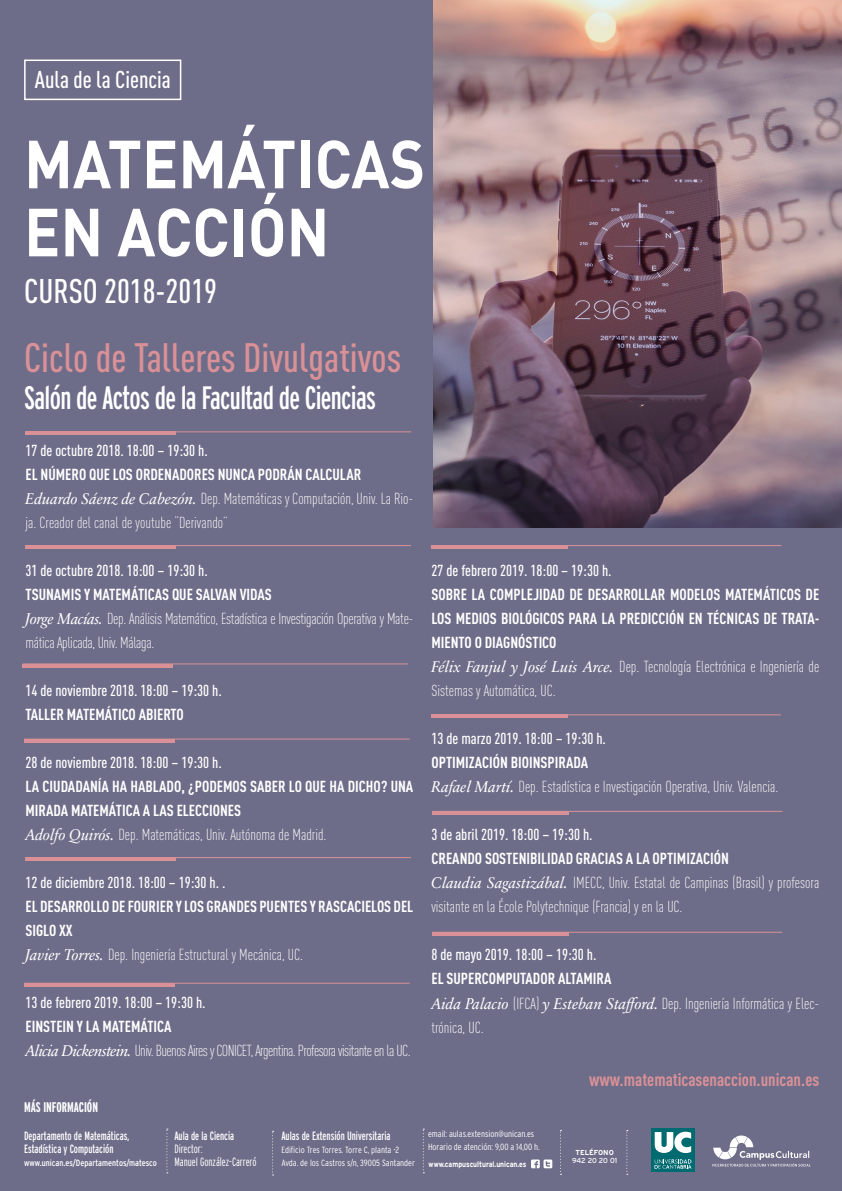
<style>
.page{position:relative;width:842px;height:1191px;background:#6e6d89}
.page>*{position:absolute;margin:0;border:0;box-sizing:border-box;transform-origin:0 0}
.t1{font:700 66.8px/68px "DIN";color:#fff;scale:.9 1}
.t2{font:500 40.5px "DIN Cond";color:#d99197}
.t3{font:500 33.8px "DIN Cond";color:#fff}
.t4{font:extra-condensed 32.4px "Interstate";letter-spacing:-.02em;color:#fff}
.t5{font:500 24px "DIN Cond";color:#fff}
.t6{font:700 18px "DIN Cond";color:#d99197}
.t7{font:300 15.8px/24px "DIN Cond";color:#fff}
.t8{font:700 15.8px/24px "DIN Cond";color:#fff}
.t9{font:500 15.8px "DIN Cond";color:#fff}
.t10{font:300 15.8px/24px "DIN Cond";letter-spacing:-.02em;color:#fff}
.t11{font:300 15.8px/24px "DIN Cond";letter-spacing:-.035em;color:#fff}
.t12{font:700 extra-condensed 14px "Interstate";color:#fff}
.t13{font:extra-condensed 12px/13px "Interstate";color:#fff}
.t14{font:300 extra-condensed 12px/13px "Interstate";color:#fff}
.t15{font:300 condensed 9px/13px "Interstate";color:#fff}
.t16{font:condensed 9px "Interstate";color:#fff}
.t17{font:700 8px "Interstate";color:#fff;scale:.85 1}
.t18{font:7.2px "Interstate";letter-spacing:-.02em;color:#fff}
.t19{font:700 7.2px "Interstate";color:#fff}
.s1{font-weight:700}
.s2{font-family:"Sabon Next LT";font-weight:400;font-style:italic}
.s3{font-weight:300}
</style>
<div class="page">
<svg style="left:560px;top:1130px;width:1px;height:44px"></svg>
<svg style="left:423px;top:1128px;width:1px;height:45px"></svg>
<svg style="left:531px;top:1159px;width:21px;height:9px"></svg>
<svg style="left:272px;top:1130px;width:2px;height:45px"></svg>
<svg style="left:626px;top:1130px;width:2px;height:44px"></svg>
<svg style="left:166px;top:1128px;width:2px;height:45px"></svg>
<hr style="left:26px;top:545px;width:385px;height:1px;background:#d99197">
<hr style="left:26px;top:545px;width:150px;height:4px;background:#d99197">
<hr style="left:23px;top:663px;width:385px;height:1px;background:#d99197">
<svg style="left:23px;top:663px;width:150px;height:4px"></svg>
<hr style="left:24px;top:738px;width:386px;height:1px;background:#d99197">
<svg style="left:24px;top:738px;width:150px;height:4px"></svg>
<hr style="left:26px;top:857px;width:385px;height:1px;background:#d99197">
<hr style="left:26px;top:857px;width:150px;height:4px;background:#d99197">
<hr style="left:24px;top:982px;width:386px;height:1px;background:#d99197">
<svg style="left:24px;top:982px;width:150px;height:4px"></svg>
<hr style="left:431px;top:545px;width:350px;height:1px;background:#d99197">
<hr style="left:431px;top:545px;width:137px;height:4px;background:#d99197">
<hr style="left:431px;top:714px;width:350px;height:1px;background:#d99197">
<hr style="left:431px;top:714px;width:136px;height:4px;background:#d99197">
<hr style="left:432px;top:811px;width:350px;height:1px;background:#d99197">
<hr style="left:432px;top:811px;width:137px;height:4px;background:#d99197">
<hr style="left:432px;top:932px;width:350px;height:1px;background:#d99197">
<hr style="left:432px;top:932px;width:137px;height:4px;background:#d99197">
<div style="left:24px;top:60px;width:157px;height:40px;border:2px solid #fff"></div>
<hr style="left:26px;top:431px;width:385px;height:1px;background:#d99197">
<hr style="left:26px;top:431px;width:150px;height:4px;background:#d99197">
<svg style="left:712px;top:1135px;width:98px;height:31px"></svg>
<div style="left:651px;top:1128px;width:44px;height:44px;background:#006a71"></div>
<svg style="left:655px;top:1131px;width:36px;height:22px"></svg>
<svg style="left:655px;top:1159px;width:36px;height:9px"></svg>
<img style="left:433px;top:0;width:409px;height:527px">
<h3 class="t5" style="left:35px;top:65px;width:137px">Aula de la Ciencia</h3>
<h1 class="t1" style="left:24px;top:127px;width:447px">MATEMÁTICAS<br>EN ACCIÓN</h1>
<h3 class="t3" style="left:24px;top:271px;width:194px">CURSO 2018-2019</h3>
<h2 class="t2" style="left:24px;top:333px;width:379px">Ciclo de Talleres Divulgativos</h2>
<h3 class="t4" style="left:24px;top:379px;width:353px">Salón de Actos de la Facultad de Ciencias</h3>
<p class="t9" style="left:26px;top:441px;width:184px">17 de octubre 2018. 18:00 – 19:30 h.</p>
<p class="t7" style="left:26px;top:462px;width:389px"><span class="s1">EL NÚMERO QUE LOS ORDENADORES NUNCA PODRÁN CALCULAR<br></span><span class="s2">Eduardo Sáenz de Cabezón.</span> Dep. Matemáticas y Computación, Univ. La Rio&shy;ja. Creador del canal de youtube “Derivando”</p>
<p class="t9" style="left:26px;top:561px;width:184px">31 de octubre 2018. 18:00 – 19:30 h.</p>
<p class="t10" style="left:26px;top:582px;width:389px"><span class="s1">TSUNAMIS Y MATEMÁTICAS QUE SALVAN VIDAS<br></span><span class="s2">Jorge Macías.</span> Dep. Análisis Matemático, Estadística e Investigación Operativa y Mate&shy;mática Aplicada, Univ. Málaga.</p>
<p class="t9" style="left:26px;top:681px;width:198px">14 de noviembre 2018. 18:00 – 19:30 h.</p>
<p class="t8" style="left:26px;top:702px;width:160px">TALLER MATEMÁTICO ABIERTO</p>
<p class="t9" style="left:26px;top:753px;width:198px">28 de noviembre 2018. 18:00 – 19:30 h.</p>
<p class="t8" style="left:26px;top:774px;width:389px">LA CIUDADANÍA HA HABLADO, ¿PODEMOS SABER LO QUE HA DICHO? UNA<br>MIRADA MATEMÁTICA A LAS ELECCIONES<br><span class="s2">Adolfo Quirós.</span> <span class="s3">Dep. Matemáticas, Univ. Autónoma de Madrid.</span></p>
<p class="t9" style="left:26px;top:873px;width:201px">12 de diciembre 2018. 18:00 – 19:30 h. .</p>
<p class="t8" style="left:26px;top:894px;width:389px">EL DESARROLLO DE FOURIER Y LOS GRANDES PUENTES Y RASCACIELOS DEL<br>SIGLO XX<br><span class="s2">Javier Torres.</span> <span class="s3">Dep. Ingeniería Estructural y Mecánica, UC.</span></p>
<p class="t9" style="left:26px;top:993px;width:182px">13 de febrero 2019. 18:00 – 19:30 h.</p>
<p class="t11" style="left:26px;top:1014px;width:387px"><span class="s1">EINSTEIN Y LA MATEMÁTICA<br></span><span class="s2">Alicia Dickenstein.</span> Univ. Buenos Aires y CONICET, Argentina. Profesora visitante en la UC.</p>
<p class="t12" style="left:24px;top:1098px;width:75px">MÁS INFORMACIÓN</p>
<p class="t13" style="left:24px;top:1129px;width:107px">Departamento de Matemáticas,<br>Estadística y Computación</p>
<p class="t16" style="left:24px;top:1157px;width:134px">www.unican.es/Departamentos/matesco</p>
<p class="t13" style="left:174px;top:1129px;width:61px">Aula de la Ciencia</p>
<p class="t14" style="left:174px;top:1141px;width:84px">Director:<br>Manuel González-Carreró</p>
<p class="t13" style="left:281px;top:1129px;width:111px">Aulas de Extensión Universitaria</p>
<p class="t15" style="left:281px;top:1143px;width:135px">Edificio Tres Torres. Torre C, planta -2<br>Avda. de los Castros s/n, 39005 Santander</p>
<p class="t9" style="left:431px;top:561px;width:182px">27 de febrero 2019. 18:00 – 19:30 h.</p>
<p class="t8" style="left:431px;top:582px;width:389px">SOBRE LA COMPLEJIDAD DE DESARROLLAR MODELOS MATEMÁTICOS DE LOS MEDIOS BIOLÓGICOS PARA LA PREDICCIÓN EN TÉCNICAS DE TRATA-MIENTO O DIAGNÓSTICO<br><span class="s2">Félix Fanjul y José Luis Arce.</span> <span class="s3">Dep. Tecnología Electrónica e Ingeniería de Sistemas y Automática, UC.</span></p>
<p class="t9" style="left:431px;top:729px;width:176px">13 de marzo 2019. 18:00 – 19:30 h.</p>
<p class="t7" style="left:431px;top:751px;width:348px"><span class="s1">OPTIMIZACIÓN BIOINSPIRADA<br></span><span class="s2">Rafael Martí.</span> Dep. Estadística e Investigación Operativa, Univ. Valencia.</p>
<p class="t9" style="left:431px;top:825px;width:163px">3 de abril 2019. 18:00 – 19:30 h.</p>
<p class="t7" style="left:431px;top:847px;width:389px"><span class="s1">CREANDO SOSTENIBILIDAD GRACIAS A LA OPTIMIZACIÓN<br></span><span class="s2">Claudia Sagastizábal.</span> IMECC, Univ. Estatal de Campinas (Brasil) y profesora visitante en la École Polytechnique (Francia) y en la UC.</p>
<p class="t9" style="left:431px;top:945px;width:166px">8 de mayo 2019. 18:00 – 19:30 h.</p>
<p class="t7" style="left:431px;top:967px;width:389px"><span class="s1">EL SUPERCOMPUTADOR ALTAMIRA<br></span><span class="s2">Aida Palacio</span> (IFCA) <span class="s2">y Esteban Stafford.</span> Dep. Ingeniería Informática y Elec&shy;trónica, UC.</p>
<p class="t15" style="left:428px;top:1127px;width:113px">email: aulas.extension@unican.es<br>Horario de atención: 9,00 a 14,00 h.</p>
<p class="t17" style="left:429px;top:1159px;width:117px">www.campuscultural.unican.es</p>
<p class="t6" style="left:589px;top:1068px;width:232px">www.matematicasenaccion.unican.es</p>
<p class="t19" style="left:575px;top:1148px;width:40px">TELÉFONO</p>
<p class="t18" style="left:572px;top:1156px;width:47px">942 20 20 01</p>
</div>
